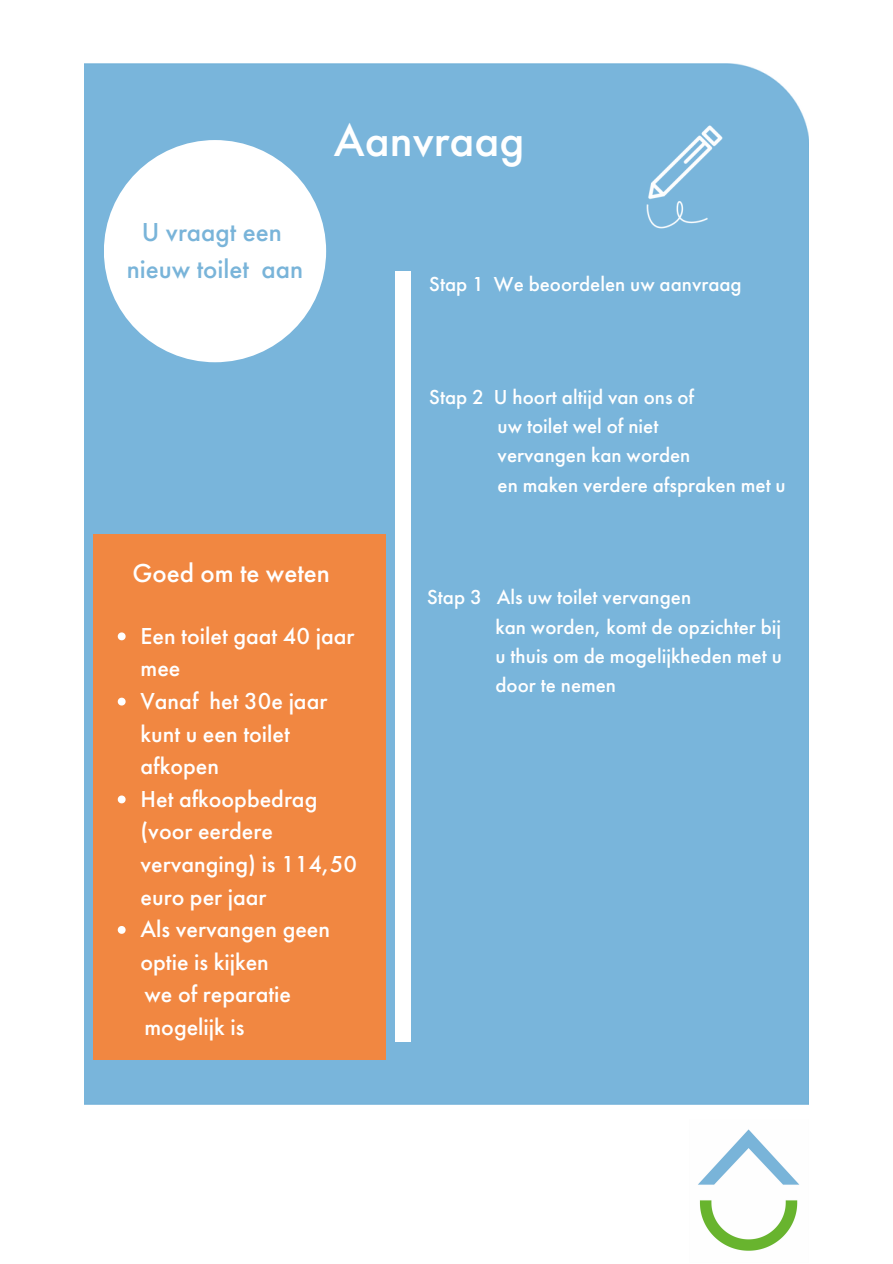
<style>
.page{position:relative;width:893px;height:1264px;background:#fff}
.page>*{position:absolute;margin:0;border:0;box-sizing:border-box;transform-origin:0 0}
.t1{font:500 47.25px "Futura PT";color:#fff}
.t2{font:500 27px "Futura PT";color:#79b4d9}
.t3{font:500 27px "Futura PT";color:#fff}
.t4{font:500 24px/32.5px "Futura PT";color:#fff}
.t5{font:500 21px "Futura PT";color:#fff}
</style>
<div class="page">
<img style="left:698px;top:1129px;width:102px;height:122px">
<div style="left:85px;top:64px;width:723px;height:1039px;background:#79b5db"></div>
<div style="left:395px;top:272px;width:15px;height:769px;background:#fff"></div>
<div style="left:93px;top:534px;width:292px;height:525px;background:#f18741"></div>
<div style="left:104px;top:140px;width:222px;height:222px;background:#fff;border-radius:50%"></div>
<img style="left:619px;top:112px;width:130px;height:129px">
<svg style="left:118px;top:632px;width:8px;height:8px"></svg>
<svg style="left:118px;top:697px;width:8px;height:8px"></svg>
<svg style="left:118px;top:795px;width:8px;height:8px"></svg>
<svg style="left:118px;top:926px;width:8px;height:7px"></svg>
<p class="t2" style="left:142px;top:214px;width:141px">U vraagt een</p>
<p class="t2" style="left:127px;top:252px;width:178px">nieuw toilet aan</p>
<p class="t1" style="left:334px;top:109px;width:192px">Aanvraag</p>
<p class="t5" style="left:429px;top:270px;width:314px">Stap 1 We beoordelen uw aanvraag</p>
<p class="t5" style="left:429px;top:383px;width:266px">Stap 2 U hoort altijd van ons of</p>
<p class="t5" style="left:497px;top:412px;width:162px">uw toilet wel of niet</p>
<p class="t5" style="left:497px;top:441px;width:194px">vervangen kan worden</p>
<p class="t5" style="left:497px;top:471px;width:289px">en maken verdere afspraken met u</p>
<p class="t3" style="left:132px;top:555px;width:199px">Goed om te weten</p>
<p class="t4" style="left:140px;top:619px;width:215px">Een toilet gaat 40 jaar mee</p>
<p class="t4" style="left:140px;top:684px;width:188px">Vanaf het 30e jaar kunt u een toilet afkopen</p>
<p class="t4" style="left:140px;top:782px;width:218px">Het afkoopbedrag (voor eerdere vervanging) is 114,50 euro per jaar</p>
<p class="t4" style="left:140px;top:912px;width:191px">Als vervangen geen optie is kijken</p>
<p class="t4" style="left:144px;top:977px;width:148px">we of reparatie</p>
<p class="t4" style="left:144px;top:1010px;width:101px">mogelijk is</p>
<p class="t5" style="left:427px;top:583px;width:265px">Stap 3 Als uw toilet vervangen</p>
<p class="t5" style="left:495px;top:613px;width:287px">kan worden, komt de opzichter bij</p>
<p class="t5" style="left:495px;top:642px;width:288px">u thuis om de mogelijkheden met u</p>
<p class="t5" style="left:495px;top:671px;width:122px">door te nemen</p>
</div>
